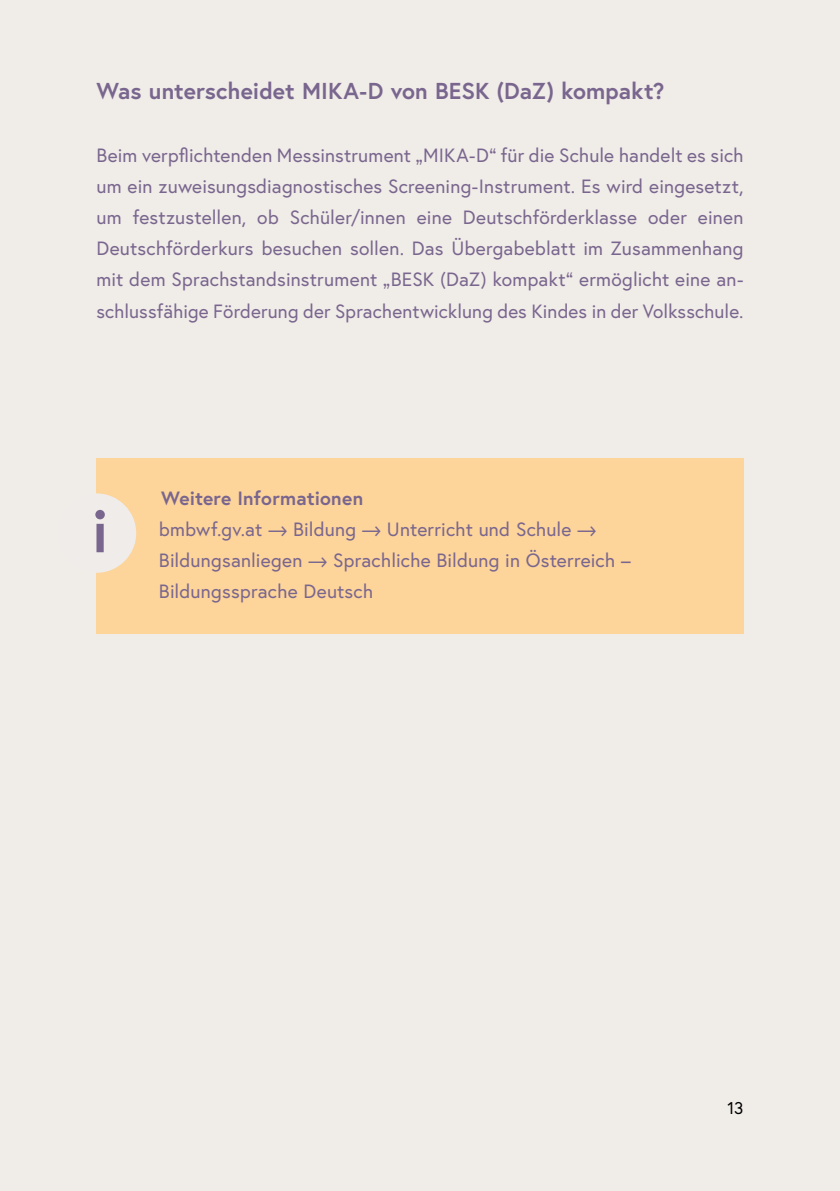
<style>
.page{position:relative;width:840px;height:1191px;background:#fff}
.page>*{position:absolute;margin:0;border:0;box-sizing:border-box;transform-origin:0 0}
.h3_ohne_Nummerierung{font:700 23px "Europa Austria";letter-spacing:.005em;color:#79668e}
.Infobox_p_Infobox_letzter_Absatz_Orange{font:19.2px/31.2px "Europa Austria";letter-spacing:.01em;color:#79668e;text-align:justify}
.t1{font:17px "Europa Austria";color:#000}
.s1{font-weight:700}
</style>
<div class="page">
<div style="left:0;top:0;width:839px;height:1191px;background:#f0ece8"></div>
<div style="left:96px;top:458px;width:647px;height:175px;background:#fdd49a"></div>
<div style="left:57px;top:493px;width:79px;height:80px;background:#f0ece9;border-radius:50%"></div>
<svg style="left:95px;top:510px;width:10px;height:42px"></svg>
<h3 class="h3_ohne_Nummerierung" style="left:96px;top:75px;width:569px">Was unterscheidet MIKA-D von BESK (DaZ) kompakt?</h3>
<p class="Infobox_p_Infobox_letzter_Absatz_Orange" style="left:96px;top:139px;width:648px">Beim verpflichtenden Messinstrument „MIKA-D“ für die Schule handelt es sich um ein zuweisungsdiagnostisches Screening-Instrument. Es wird eingesetzt, um festzustellen, ob Schüler/innen eine Deutschförderklasse oder einen Deutschförderkurs besuchen sollen. Das Übergabeblatt im Zusammenhang mit dem Sprachstandsinstrument „BESK (DaZ) kompakt“ ermöglicht eine an&shy;schlussfähige Förderung der Sprachentwicklung des Kindes in der Volksschule.</p>
<p class="Infobox_p_Infobox_letzter_Absatz_Orange" style="left:159px;top:482px;width:473px;text-align:left"><span class="s1">Weitere Informationen<br></span>bmbwf.gv.at ⟶ Bildung ⟶ Unterricht und Schule ⟶ Bildungsanliegen ⟶ Sprachliche Bildung in Österreich – Bildungssprache Deutsch</p>
<p class="t1" style="left:727px;top:1096px;width:17px">13</p>
</div>
